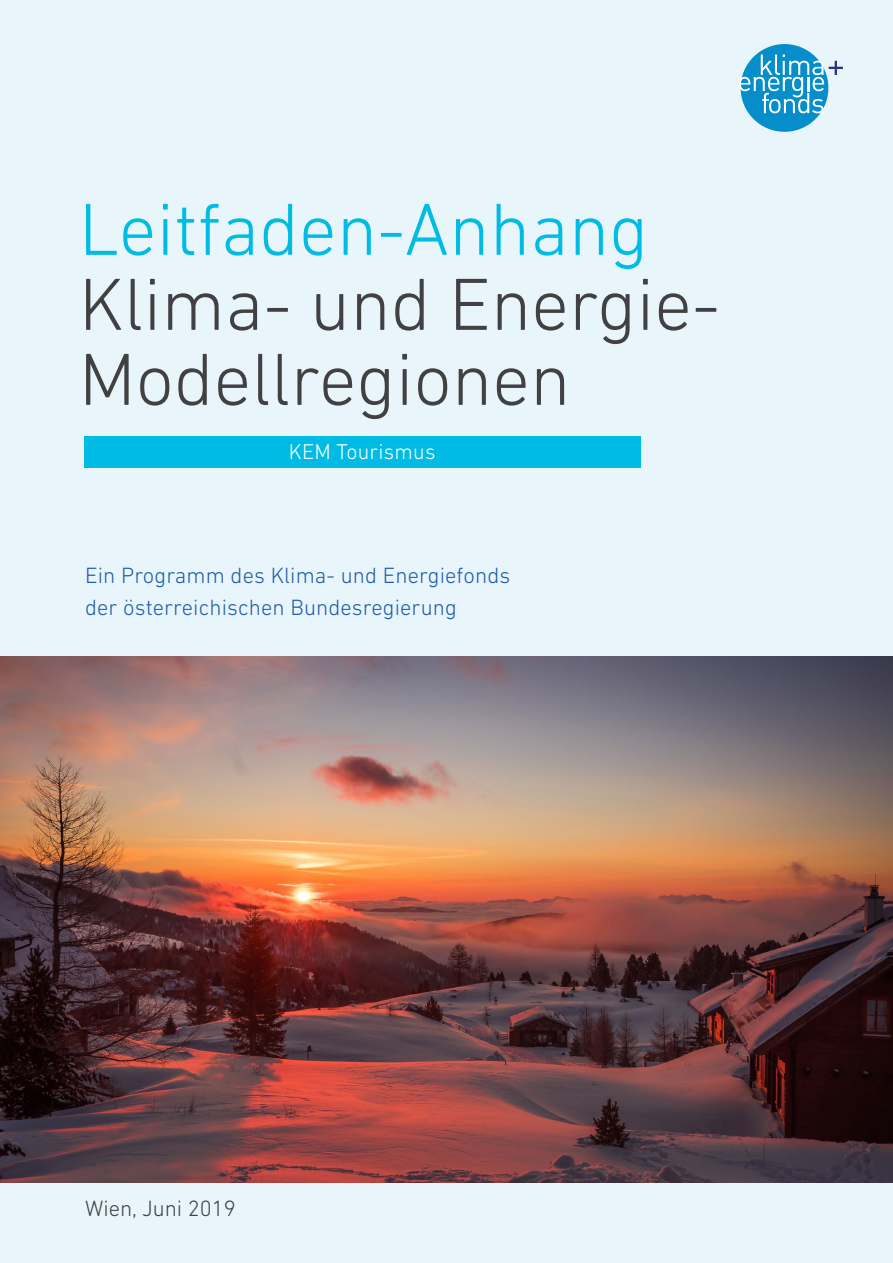
<style>
.page{position:relative;width:893px;height:1263px;background:#e8f6fb}
.page>*{position:absolute;margin:0;border:0;box-sizing:border-box;transform-origin:0 0}
.t1{font:300 75px/75px "DIN Next LT Pro";color:#414042}
.t2{font:300 75px "DIN Next LT Pro";color:#00bce4}
.t3{font:300 22.5px/31.5px "DIN Next LT Pro";letter-spacing:.005em;color:#205caa}
.t4{font:300 22.5px "DIN Next LT Pro";color:#414042}
.t5{font:300 21.75px "DIN Next LT Pro";letter-spacing:.01em;color:#fff}
</style>
<div class="page">
<div style="left:741px;top:44px;width:87px;height:88px;background:#068eca;border-radius:50%"></div>
<svg style="left:739px;top:55px;width:104px;height:58px"></svg>
<div style="left:84px;top:436px;width:557px;height:32px;background:#00bce4"></div>
<img style="left:0;top:657px;width:893px;height:525px">
<h1 class="t2" style="left:79px;top:186px;width:571px">Leitfaden-Anhang</h1>
<h1 class="t1" style="left:79px;top:266px;width:642px">Klima- und Energie-<br>Modellregionen</h1>
<p class="t5" style="left:289px;top:439px;width:148px">KEM Tourismus</p>
<p class="t3" style="left:85px;top:560px;width:427px">Ein Programm des Klima- und Energiefonds der österreichischen Bundesregierung</p>
<p class="t4" style="left:85px;top:1195px;width:152px">Wien, Juni 2019</p>
</div>
